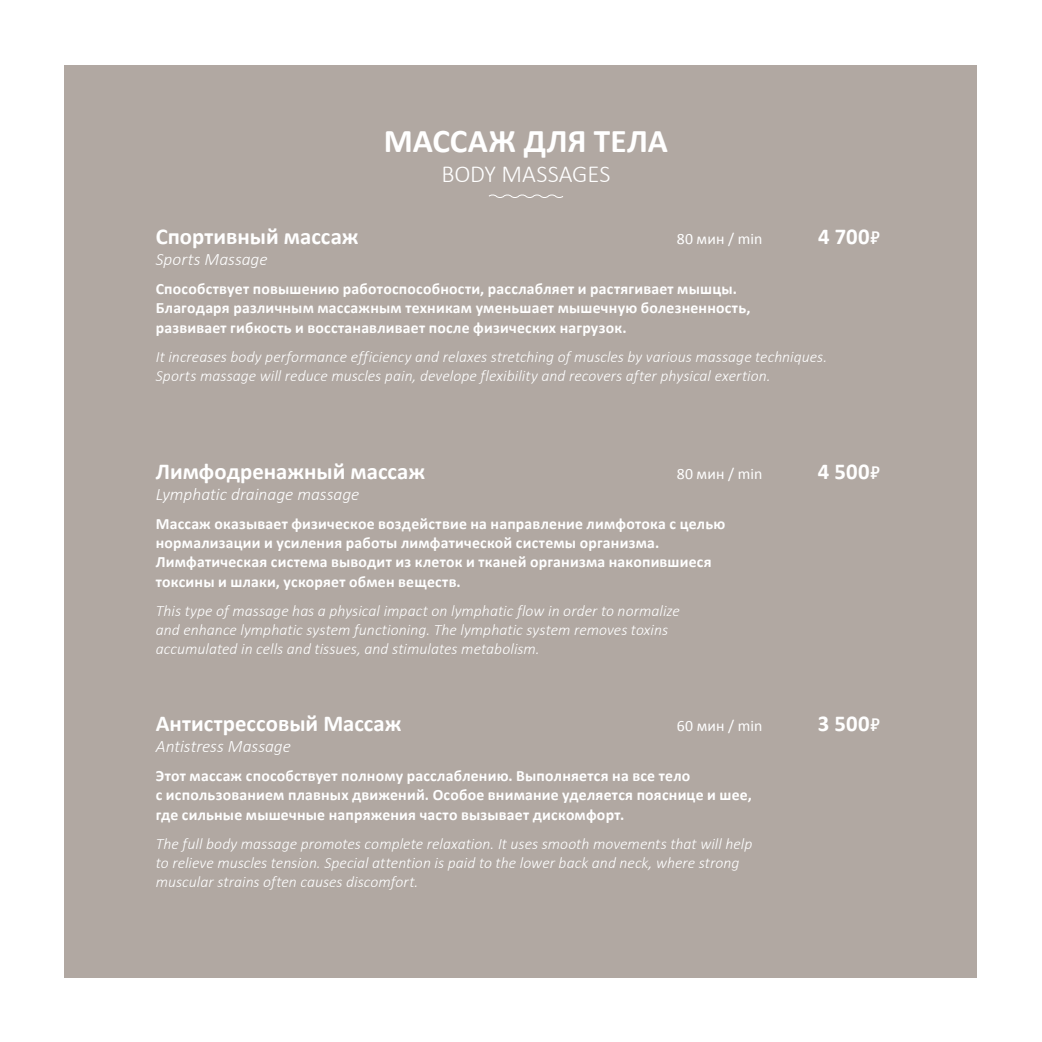
<style>
.page{position:relative;width:1042px;height:1042px;background:#fff}
.page>*{position:absolute;margin:0;border:0;box-sizing:border-box;transform-origin:0 0}
.t1{font:700 33.25px "Calibri";color:#fff}
.t2{font:300 24.5px "Calibri";letter-spacing:-.005em;color:#fff}
.t3{font:700 22.75px "Calibri";color:#fff}
.t4{font:italic 300 17.5px "Calibri";color:#fff}
.t5{font:700 15.75px/19.2px "Calibri";letter-spacing:.015em;color:#fff}
.t6{font:italic 300 15.75px/19.2px "Calibri";letter-spacing:.005em;color:#fff}
.t7{font:15.75px "Calibri";letter-spacing:.01em;color:#fff}
.s1{font-family:"PT Rouble Sans";font-weight:400;font-size:19.25px}
</style>
<div class="page">
<div style="left:64px;top:64px;width:913px;height:913px;background:#b1a8a2"></div>
<svg style="left:489px;top:194px;width:74px;height:4px"></svg>
<h1 class="t1" style="left:384px;top:120px;width:286px">МАССАЖ ДЛЯ ТЕЛА</h1>
<h2 class="t2" style="left:441px;top:158px;width:171px">BODY MASSAGES</h2>
<h3 class="t3" style="left:156px;top:222px;width:204px">Спортивный массаж</h3>
<p class="t7" style="left:677px;top:229px;width:87px">80 мин / min</p>
<h3 class="t3" style="left:818px;top:222px;width:64px">4 700<span class="s1">7</span></h3>
<p class="t4" style="left:156px;top:248px;width:113px">Sports Massage</p>
<p class="t5" style="left:156px;top:279px;width:596px">Способствует повышению работоспособности, расслабляет и растягивает мышцы.<br>Благодаря различным массажным техникам уменьшает мышечную болезненность, развивает гибкость и восстанавливает после физических нагрузок.</p>
<p class="t6" style="left:156px;top:347px;width:673px">It increases body performance efficiency and relaxes stretching of muscles by various massage techniques.<br>Sports massage will reduce muscles pain, develope flexibility and recovers after physical exertion.</p>
<h3 class="t3" style="left:156px;top:457px;width:271px">Лимфодренажный массаж</h3>
<p class="t7" style="left:677px;top:463px;width:87px">80 мин / min</p>
<h3 class="t3" style="left:818px;top:457px;width:64px">4 500<span class="s1">7</span></h3>
<p class="t4" style="left:156px;top:483px;width:205px">Lymphatic drainage massage</p>
<p class="t5" style="left:156px;top:514px;width:571px">Массаж оказывает физическое воздействие на направление лимфотока с целью нормализации и усиления работы лимфатической системы организма.<br>Лимфатическая система выводит из клеток и тканей организма накопившиеся токсины и шлаки, ускоряет обмен веществ.</p>
<p class="t6" style="left:156px;top:601px;width:525px">This type of massage has a physical impact on lymphatic flow in order to normalize and enhance lymphatic system functioning. The lymphatic system removes toxins accumulated in cells and tissues, and stimulates metabolism.</p>
<h3 class="t3" style="left:156px;top:709px;width:247px">Антистрессовый Массаж</h3>
<p class="t7" style="left:677px;top:716px;width:87px">60 мин / min</p>
<h3 class="t3" style="left:818px;top:709px;width:64px">3 500<span class="s1">7</span></h3>
<p class="t4" style="left:156px;top:735px;width:137px">Antistress Massage</p>
<p class="t5" style="left:156px;top:766px;width:597px">Этот массаж способствует полному расслаблению. Выполняется на все тело<br>с использованием плавных движений. Особое внимание уделяется пояснице и шее, где сильные мышечные напряжения часто вызывает дискомфорт.</p>
<p class="t6" style="left:156px;top:834px;width:598px">The full body massage promotes complete relaxation. It uses smooth movements that will help to relieve muscles tension. Special attention is paid to the lower back and neck, where strong muscular strains often causes discomfort.</p>
</div>
